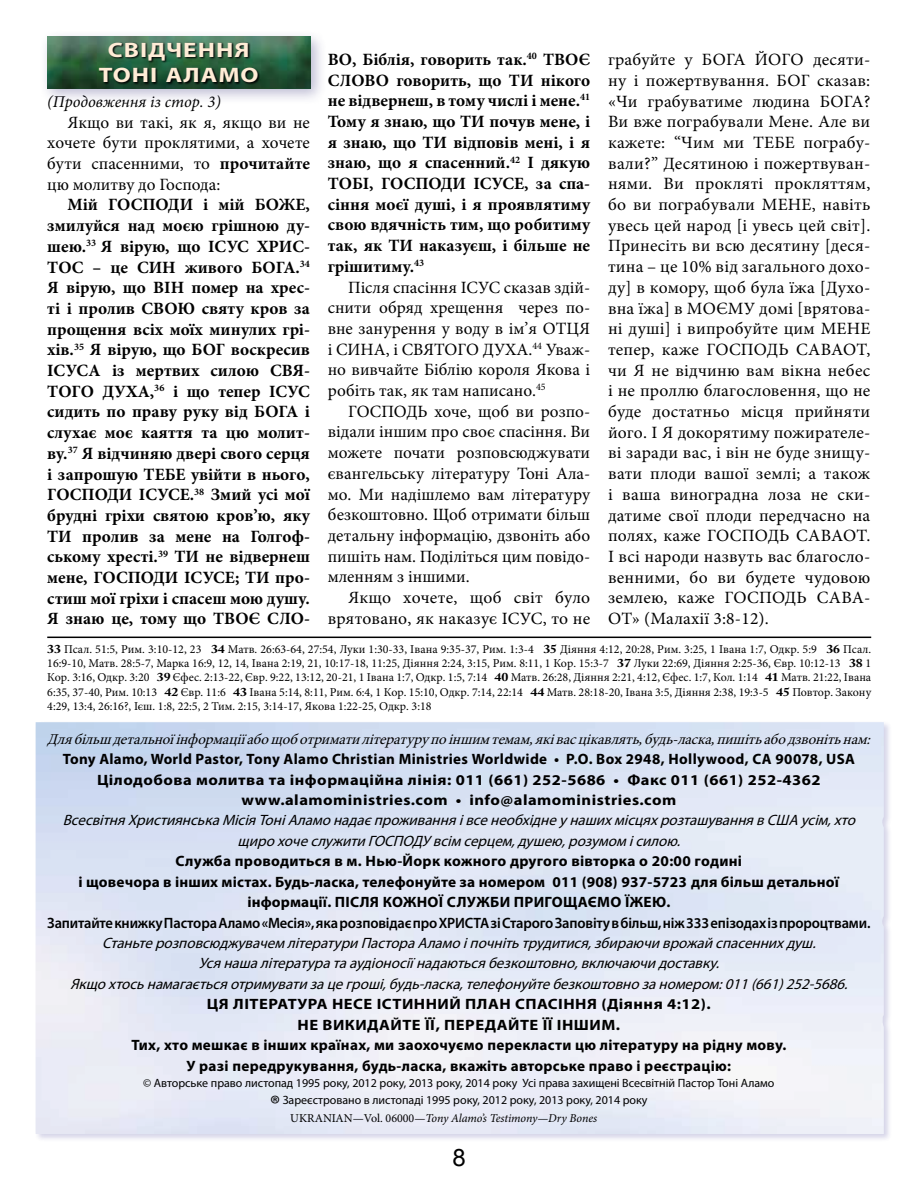
<style>
.page{position:relative;width:918px;height:1188px;background:#fff}
.page>*{position:absolute;margin:0;border:0;box-sizing:border-box;transform-origin:0 0}
.t1{font:24px "Arial";color:#000}
.t2{font:700 21px/25.2px "Myriad Pro";letter-spacing:.04em;color:#ffecd6;text-align:center;scale:1.2 1}
.t3{font:17.25px/20.7px "Minion Pro";color:#000;text-align:justify}
.t4{font:700 17.25px/20.7px "Minion Pro";color:#000;text-align:justify}
.t5{font:italic 16.5px "Minion Pro";color:#000}
.t6{font:italic 15px/20.4px "Myriad Pro";color:#000;text-align:center}
.t7{font:700 15px/20.4px "Myriad Pro";letter-spacing:.02em;color:#000;text-align:center}
.t8{font:700 15px/20.4px "Myriad Pro";letter-spacing:.02em;color:#000;text-align:center;scale:1.1 1}
.t9{font:italic 15px "Minion Pro";color:#000}
.t10{font:600 15px "Myriad Pro";letter-spacing:-.01em;color:#000}
.t11{font:12px/14.4px "Minion Pro";color:#000;text-align:justify}
.t12{font:12px/16.8px "Myriad Pro";color:#000;text-align:center}
.t13{font:italic 12px "Minion Pro";letter-spacing:-.01em;color:#000}
.s1{font-weight:700}
.s2{font-family:"Adobe Caslon Pro";font-weight:700}
.s3{font-size:24px}
.s4{font-style:normal}
</style>
<div class="page">
<div style="left:34px;top:720px;width:858px;height:423px;background:#524fa1;opacity:.3"></div>
<img style="left:36px;top:722px;width:848px;height:412px">
<hr style="left:47px;top:637px;width:824px;height:1px;background:#000">
<div style="left:39px;top:29px;width:288px;height:77px;background:#2f2b75;opacity:.32"></div>
<img style="left:47px;top:37px;width:263px;height:52px">
<svg style="left:99px;top:42px;width:162px;height:43px"></svg>
<p class="t2" style="left:99px;top:36px;width:135px">СВІДЧЕННЯ<br>ТОНІ АЛАМО</p>
<p class="t3" style="left:608px;top:49px;width:264px">грабуйте у БОГА ЙОГО десяти&shy;ну і пожертвування. БОГ сказав: «Чи грабуватиме людина БОГА?<br>Ви вже пограбували Мене. Але ви кажете: “Чим ми ТЕБЕ пограбу&shy;вали?” Десятиною і пожертвуван&shy;нями. Ви прокляті прокляттям, бо ви пограбували МЕНЕ, навіть увесь цей народ [і увесь цей світ].<br>Принесіть ви всю десятину [деся&shy;тина – це 10% від загального дохо&shy;ду] в комору, щоб була їжа [Духо&shy;вна їжа] в МОЄМУ домі [врятова&shy;ні душі] і випробуйте цим МЕНЕ тепер, каже ГОСПОДЬ САВАОТ, чи Я не відчиню вам вікна небес і не проллю благословення, що не буде достатньо місця прийняти його. І Я докорятиму пожирателе&shy;ві заради вас, і він не буде знищу&shy;вати плоди вашої землі; а також і ваша виноградна лоза не ски&shy;датиме свої плоди передчасно на полях, каже ГОСПОДЬ САВАОТ.<br>І всі народи назвуть вас благосло&shy;венними, бо ви будете чудовою землею, каже ГОСПОДЬ САВА-ОТ» (Малахії 3:8-12).</p>
<p class="t4" style="left:328px;top:49px;width:264px">ВО, Біблія, говорить так.<sup>40</sup> ТВОЄ СЛОВО говорить, що ТИ нікого не відвернеш, в тому числі і мене.<sup>41<br></sup>Тому я знаю, що ТИ почув мене, і я знаю, що ТИ відповів мені, і я знаю, що я спасенний.<sup>42</sup> І дякую ТОБІ, ГОСПОДИ ІСУСЕ, за спа&shy;сіння моєї душі, і я проявлятиму свою вдячність тим, що робитиму так, як ТИ наказуєш, і більше не грішитиму.<sup>43</sup></p>
<p class="t3" style="left:328px;top:277px;width:264px;text-indent:20px">Після спасіння ІСУС сказав здій&shy;снити обряд хрещення через по&shy;вне занурення у воду в ім’я ОТЦЯ і СИНА, і СВЯТОГО ДУХА.<sup>44</sup> Уваж&shy;но вивчайте Біблію короля Якова і робіть так, як там написано.<sup>45</sup></p>
<p class="t3" style="left:328px;top:401px;width:264px;text-indent:20px">ГОСПОДЬ хоче, щоб ви розпо&shy;відали іншим про своє спасіння. Ви можете почати розповсюджувати євангельську літературу Тоні Ала&shy;мо. Ми надішлемо вам літературу безкоштовно. Щоб отримати більш детальну інформацію, дзвоніть або пишіть нам. Поділіться цим повідо&shy;мленням з іншими.</p>
<p class="t3" style="left:328px;top:587px;width:264px;text-align:right">Якщо хочете, щоб світ було врятовано, як наказує ІСУС, то не</p>
<p class="t5" style="left:47px;top:91px;width:175px">(Продовження із стор. 3)</p>
<p class="t3" style="left:47px;top:112px;width:264px;text-indent:20px">Якщо ви такі, як я, якщо ви не хочете бути проклятими, а хочете бути спасенними, то <span class="s1">прочитайте </span>цю молитву до Господа:</p>
<p class="t4" style="left:47px;top:194px;width:264px;text-indent:20px">Мій ГОСПОДИ і мій БОЖЕ, змилуйся над моєю грішною ду&shy;шею.<sup>33</sup> Я вірую, що ІСУС ХРИС-ТОС – це СИН живого БОГА.<sup>34<br></sup>Я вірую, що ВІН помер на хрес&shy;ті і пролив СВОЮ святу кров за прощення всіх моїх минулих грі&shy;хів.<sup>35</sup> Я вірую, що БОГ воскресив ІСУСА із мертвих силою СВЯ-ТОГО ДУХА,<sup>36</sup> і що тепер ІСУС сидить по праву руку від БОГА і слухає моє каяття та цю молит&shy;ву.<sup>37</sup> Я відчиняю двері свого серця і запрошую ТЕБЕ увійти в нього, ГОСПОДИ ІСУСЕ.<sup>38</sup> Змий усі мої брудні гріхи святою кров’ю, яку ТИ пролив за мене на Голгоф&shy;ському хресті.<sup>39</sup> ТИ не відвернеш мене, ГОСПОДИ ІСУСЕ; ТИ про&shy;стиш мої гріхи і спасеш мою душу.<br>Я знаю це, тому що ТВОЄ СЛО-</p>
<p class="t11" style="left:47px;top:642px;width:825px"><span class="s2">33</span> Псал. 51:5, Рим. 3:10-12, 23 <span class="s2">34</span> Матв. 26:63-64, 27:54, Луки 1:30-33, Івана 9:35-37, Рим. 1:3-4 <span class="s2">35</span> Діяння 4:12, 20:28, Рим. 3:25, 1 Івана 1:7, Одкр. 5:9 <span class="s2">36</span> Псал.<br>16:9-10, Матв. 28:5-7, Марка 16:9, 12, 14, Івана 2:19, 21, 10:17-18, 11:25, Діяння 2:24, 3:15, Рим. 8:11, 1 Кор. 15:3-7 <span class="s2">37</span> Луки 22:69, Діяння 2:25-36, Євр. 10:12-13 <span class="s2">38</span> 1<br>Кор. 3:16, Одкр. 3:20 <span class="s2">39</span> Єфес. 2:13-22, Євр. 9:22, 13:12, 20-21, 1 Івана 1:7, Одкр. 1:5, 7:14 <span class="s2">40</span> Матв. 26:28, Діяння 2:21, 4:12, Єфес. 1:7, Кол. 1:14 <span class="s2">41</span> Матв. 21:22, Івана 6:35, 37-40, Рим. 10:13 <span class="s2">42</span> Євр. 11:6 <span class="s2">43</span> Івана 5:14, 8:11, Рим. 6:4, 1 Кор. 15:10, Одкр. 7:14, 22:14 <span class="s2">44</span> Матв. 28:18-20, Івана 3:5, Діяння 2:38, 19:3-5 <span class="s2">45</span> Повтор. Закону 4:29, 13:4, 26:16?, Ієш. 1:8, 22:5, 2 Тим. 2:15, 3:14-17, Якова 1:22-25, Одкр. 3:18</p>
<p class="t9" style="left:47px;top:729px;width:830px">Длябільш детальноїінформаціїабощоботриматилітературупоіншимтемам,яківасцікавлять,будь-ласка,пишітьабодзвонітьнам:</p>
<p class="t7" style="left:63px;top:748px;width:794px">Tony Alamo, World Pastor, Tony Alamo Christian Ministries Worldwide • P.O. Box 2948, Hollywood, CA 90078, USA<br>Цілодобова молитва та інформаційна лінія: 011 (661) 252-5686 • Факс 011 (661) 252-4362 www.alamoministries.com • info@alamoministries.com</p>
<p class="t6" style="left:63px;top:810px;width:799px">ВсесвітняХристиянськаМісіяТоніАламо надаєпроживанняівсенеобхіднеунашихмісцяхрозташуваннявСША усім,хто щирохочеслужитиГОСПОДУвсім серцем,душею,розумом ісилою.</p>
<p class="t7" style="left:79px;top:851px;width:762px">Служба проводиться в м. Нью-Йорк кожного другого вівторка о 20:00 годині<br>і щовечора в інших містах. Будь-ласка, телефонуйте за номером 011 (908) 937-5723 для більш детальної інформації. ПІСЛЯ КОЖНОЇ СЛУЖБИ ПРИГОЩАЄМО ЇЖЕЮ.</p>
<p class="t10" style="left:47px;top:913px;width:825px">Запитайте книжку Пастора Аламо «Месія», яка розповідає про ХРИСТА зі Старого Заповіту в більш, ніж 333 епізодах із пророцтвами.</p>
<p class="t6" style="left:70px;top:933px;width:783px">Станьтерозповсюджувачем літературиПастораАламоіпочнітьтрудитися,збираючиврожайспасеннихдуш.<br>Усянашалітературатааудіоносіїнадаютьсябезкоштовно,включаючидоставку.<br>Якщохтосьнамагаєтьсяотримуватизацегроші,будь-ласка,телефонуйтебезкоштовно заномером:011(661)252-5686.</p>
<p class="t8" style="left:131px;top:994px;width:597px">ЦЯ ЛІТЕРАТУРА НЕСЕ ІСТИННИЙ ПЛАН СПАСІННЯ (Діяння 4:12).<br>НЕ ВИКИДАЙТЕ ЇЇ, ПЕРЕДАЙТЕ ЇЇ ІНШИМ.<br>Тих, хто мешкає в інших країнах, ми заохочуємо перекласти цю літературу на рідну мову.<br>У разі передрукування, будь-ласка, вкажіть авторське право і реєстрацію:</p>
<p class="t12" style="left:143px;top:1075px;width:633px">© Авторське право листопад 1995 року, 2012 року, 2013 року, 2014 року Усі права захищені Всесвітній Пастор Тоні Аламо <span class="s3">®</span> Зареєстровано в листопаді 1995 року, 2012 року, 2013 року, 2014 року</p>
<p class="t13" style="left:290px;top:1110px;width:308px"><span class="s4">UKRANIAN—Vol. 06000—</span>Tony Alamo’s Testimony—Dry Bones</p>
<h1 class="t1" style="left:453px;top:1142px;width:15px">8</h1>
</div>
